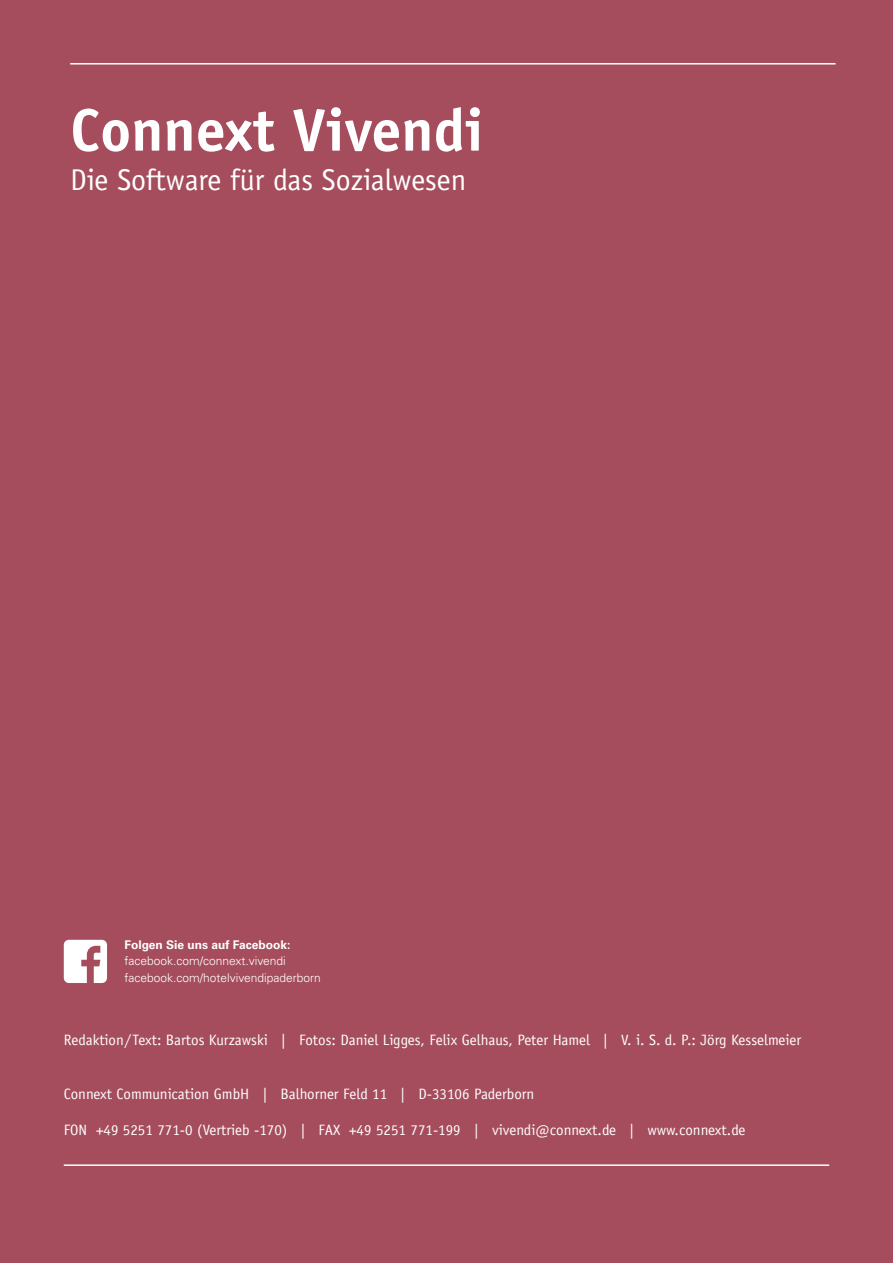
<style>
.page{position:relative;width:893px;height:1263px;background:#a54d5d}
.page>*{position:absolute;margin:0;border:0;box-sizing:border-box;transform-origin:0 0}
.t1{font:700 60px "Officina Sans";color:#fff}
.t2{font:30px "Officina Sans";color:#fff}
.t3{font:15px "Officina Sans";color:#fff}
.t4{font:300 12px/16.5px "Univers LT Std";color:#fff}
.t5{font:700 12px "Univers LT Std";color:#fff}
</style>
<div class="page">
<hr style="left:70px;top:63px;width:766px;height:2px;background:#fff">
<hr style="left:64px;top:1164px;width:765px;height:2px;background:#fff">
<svg style="left:64px;top:940px;width:43px;height:43px"></svg>
<h1 class="t1" style="left:70px;top:93px;width:415px">Connext Vivendi</h1>
<h2 class="t2" style="left:70px;top:162px;width:398px">Die Software für das Sozialwesen</h2>
<p class="t5" style="left:125px;top:938px;width:167px">Folgen Sie uns auf Facebook:</p>
<p class="t4" style="left:125px;top:953px;width:198px">facebook.com/connext.vivendi facebook.com/hotelvivendipaderborn</p>
<p class="t3" style="left:64px;top:1031px;width:739px">Redaktion/Text: Bartos Kurzawski | Fotos: Daniel Ligges, Felix Gelhaus, Peter Hamel | V. i. S. d. P.: Jörg Kesselmeier</p>
<p class="t3" style="left:64px;top:1085px;width:472px">Connext Communication GmbH | Balhorner Feld 11 | D-33106 Paderborn</p>
<p class="t3" style="left:64px;top:1121px;width:683px">FON +49 5251 771-0 (Vertrieb -170) | FAX +49 5251 771-199 | vivendi@connext.de | www.connext.de</p>
</div>
